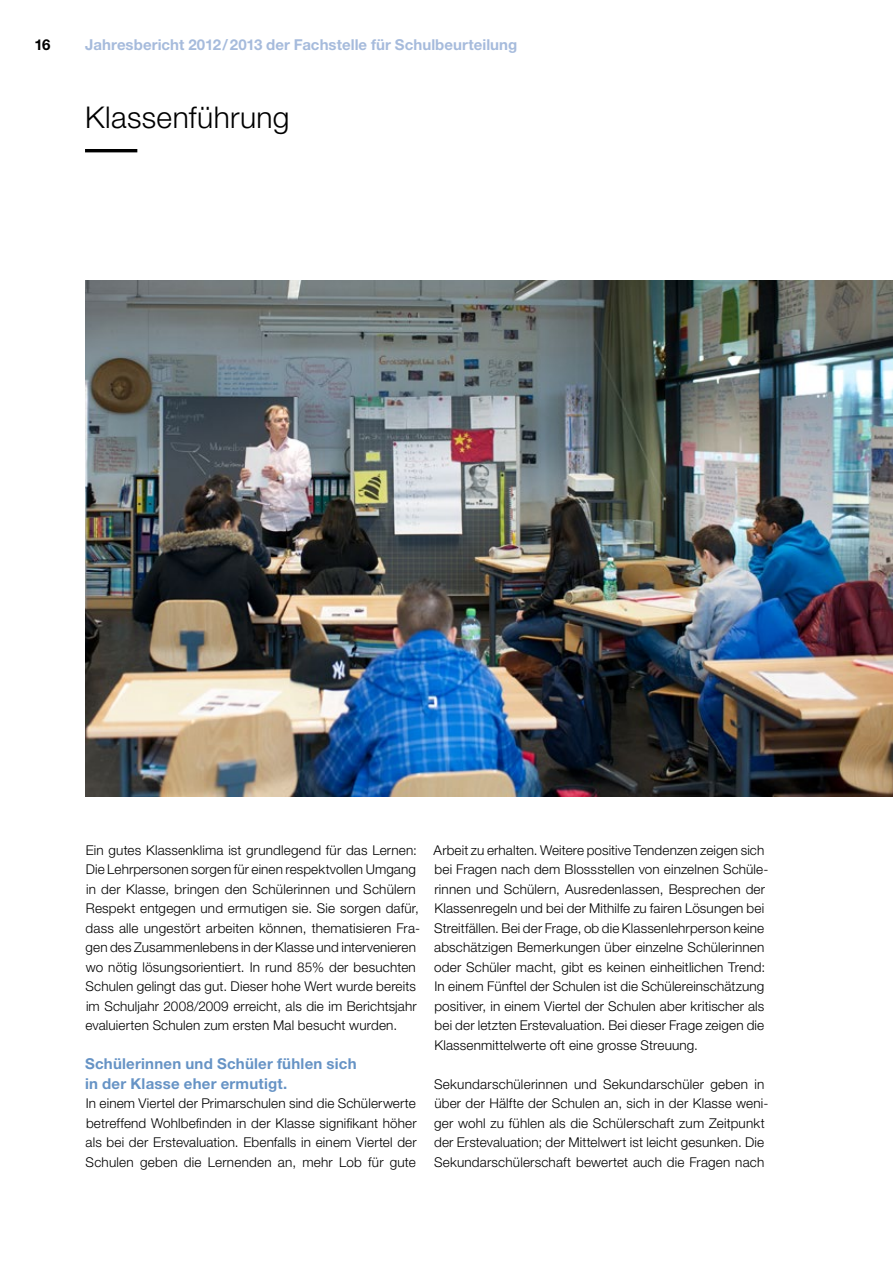
<style>
.page{position:relative;width:893px;height:1263px;background:#fff}
.page>*{position:absolute;margin:0;border:0;box-sizing:border-box;transform-origin:0 0}
.t1{font:300 30px "Helvetica Neue LT Std";letter-spacing:.01em;color:#000}
.t2{font:700 15px/19.5px "Helvetica Neue LT Std";letter-spacing:.015em;color:#6693c5}
.t3{font:700 15px "Helvetica Neue LT Std";letter-spacing:.005em;color:#a6bbdc}
.t4{font:700 15px "Helvetica Neue LT Std";color:#000}
.t5{font:300 13.5px/19.5px "Helvetica Neue LT Std";letter-spacing:.01em;color:#000}
</style>
<div class="page">
<hr style="left:85px;top:149px;width:52px;height:3px;background:#000">
<img style="left:85px;top:280px;width:808px;height:516px">
<p class="t4" style="left:34px;top:35px;width:18px">16</p>
<p class="t3" style="left:85px;top:35px;width:434px">Jahresbericht 2012/2013 der Fachstelle für Schulbeurteilung</p>
<h1 class="t1" style="left:85px;top:99px;width:206px">Klassenführung</h1>
<p class="t5" style="left:85px;top:840px;width:336px">Ein gutes Klassenklima ist grundlegend für das Lernen:<br>Die Lehrpersonen sorgen für einen respektvollen Umgang in der Klasse, bringen den Schülerinnen und Schülern Respekt entgegen und ermutigen sie. Sie sorgen dafür, dass alle ungestört arbeiten können, thematisieren Fra&shy;gen des Zusammenlebens in der Klasse und intervenieren wo nötig lösungsorientiert. In rund 85% der besuchten Schulen gelingt das gut. Dieser hohe Wert wurde bereits im Schuljahr 2008/2009 erreicht, als die im Berichtsjahr evaluierten Schulen zum ersten Mal besucht wurden.</p>
<p class="t2" style="left:85px;top:1054px;width:273px">Schülerinnen und Schüler fühlen sich in der Klasse eher ermutigt.</p>
<p class="t5" style="left:86px;top:1093px;width:333px;text-align:justify">In einem Viertel der Primarschulen sind die Schülerwerte betreffend Wohlbefinden in der Klasse signifikant höher als bei der Erstevaluation. Ebenfalls in einem Viertel der Schulen geben die Lernenden an, mehr Lob für gute</p>
<p class="t5" style="left:434px;top:840px;width:336px">Arbeit zu erhalten. Weitere positive Tendenzen zeigen sich bei Fragen nach dem Blossstellen von einzelnen Schüle&shy;rinnen und Schülern, Ausredenlassen, Besprechen der Klassenregeln und bei der Mithilfe zu fairen Lösungen bei Streitfällen. Bei der Frage, ob die Klassenlehrperson keine abschätzigen Bemerkungen über einzelne Schülerinnen oder Schüler macht, gibt es keinen einheitlichen Trend:<br>In einem Fünftel der Schulen ist die Schülereinschätzung positiver, in einem Viertel der Schulen aber kritischer als bei der letzten Erstevaluation. Bei dieser Frage zeigen die Klassenmittelwerte oft eine grosse Streuung.</p>
<p class="t5" style="left:434px;top:1074px;width:336px">Sekundarschülerinnen und Sekundarschüler geben in über der Hälfte der Schulen an, sich in der Klasse weni&shy;ger wohl zu fühlen als die Schülerschaft zum Zeitpunkt der Erstevaluation; der Mittelwert ist leicht gesunken. Die Sekundarschülerschaft bewertet auch die Fragen nach</p>
</div>
